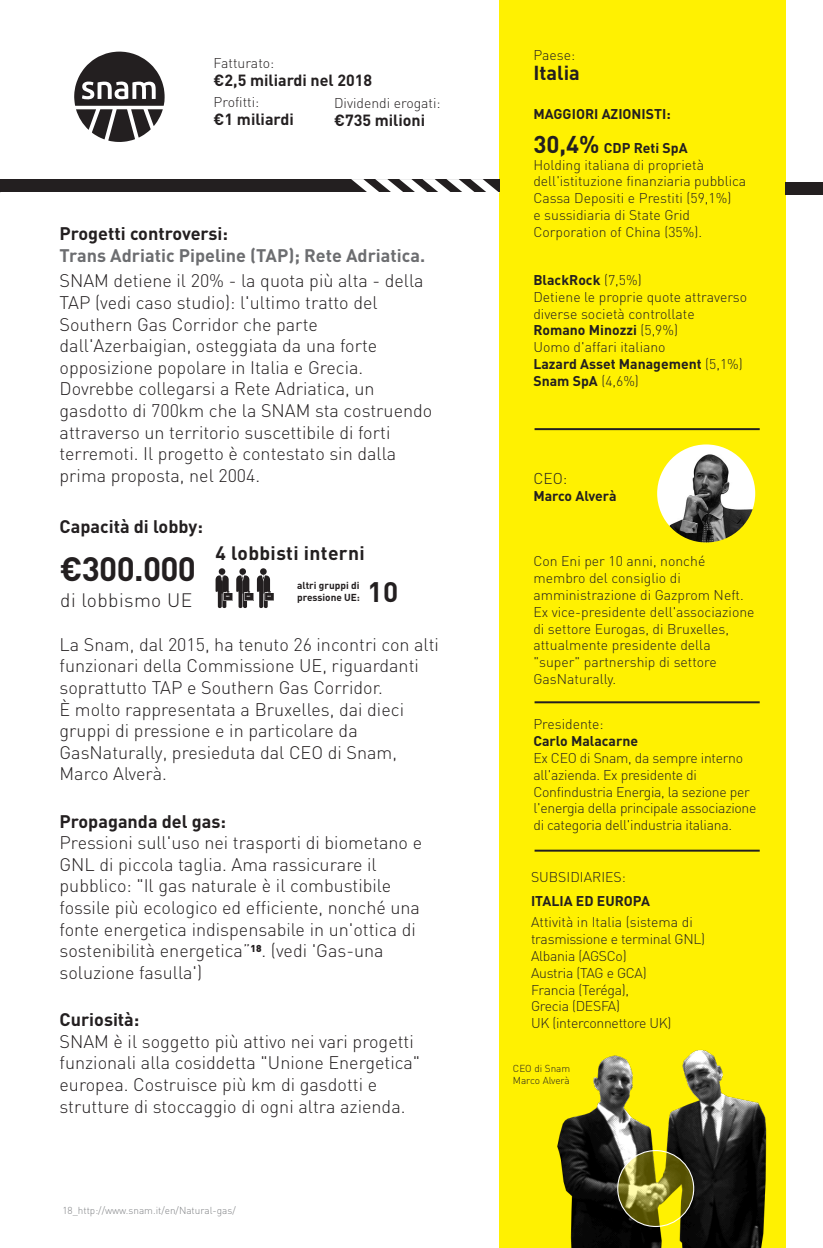
<style>
.page{position:relative;width:823px;height:1248px;background:#fff}
.page>*{position:absolute;margin:0;border:0;box-sizing:border-box;transform-origin:0 0}
.t1{font:700 33.4px "DIN";letter-spacing:-.02em;color:#231f20}
.t2{font:700 27.8px "DIN";color:#231f20}
.t3{font:700 20px "DIN";color:#231f20}
.t4{font:700 19.2px "DIN";letter-spacing:.02em;color:#231f20}
.t5{font:300 19.2px "DIN";letter-spacing:.02em;color:#231f20}
.t6{font:300 18px/21.6px "DIN";color:#231f20}
.t7{font:700 18px "DIN";color:#231f20}
.t8{font:700 18px "DIN";color:#6c6d70}
.t9{font:700 16px "DIN";color:#231f20}
.t10{font:300 15.6px "DIN";color:#231f20}
.t11{font:300 14px/16.8px "DIN";color:#231f20}
.t12{font:300 14px/16.8px "DIN";letter-spacing:-.02em;color:#231f20}
.t13{font:700 14px "DIN";color:#231f20}
.t14{font:300 10px "DIN";color:#808285}
.t15{font:700 10px/11.6px "DIN";color:#231f20}
.t16{font:300 10px "DINOT";letter-spacing:-.01em;color:#231f20}
.t17{font:300 10px "DIN";color:#231f20}
.s1{font-family:"DINOT"}
.s2{font-weight:700;font-size:24px}
.s3{font-weight:700}
</style>
<div class="page">
<div style="left:499px;top:0;width:286px;height:1247px;background:#fff101"></div>
<svg style="left:74px;top:51px;width:90px;height:91px"></svg>
<img style="left:656px;top:444px;width:98px;height:98px;border-radius:49px">
<div style="left:785px;top:182px;width:37px;height:12px;background:#231f20"></div>
<div style="left:0;top:180px;width:499px;height:12px;background:#231f20"></div>
<svg style="left:351px;top:179px;width:148px;height:13px"></svg>
<img style="left:557px;top:1007px;width:229px;height:240px">
<svg style="left:617px;top:1150px;width:76px;height:76px"></svg>
<div style="left:616px;top:1149px;width:77px;height:77px;border:1px solid #fff;border-radius:50%"></div>
<hr style="left:534px;top:428px;width:225px;height:2px;background:#231f20">
<hr style="left:534px;top:701px;width:225px;height:2px;background:#231f20">
<hr style="left:534px;top:849px;width:225px;height:2px;background:#231f20">
<div style="left:260px;top:568px;width:6px;height:7px;background:#231f20;border-radius:50%"></div>
<div style="left:239px;top:568px;width:7px;height:7px;background:#231f20;border-radius:50%"></div>
<div style="left:218px;top:568px;width:7px;height:7px;background:#231f20;border-radius:50%"></div>
<svg style="left:215px;top:575px;width:59px;height:33px"></svg>
<p class="t11" style="left:213px;top:54px;width:62px">Fatturato:</p>
<p class="t9" style="left:213px;top:70px;width:160px"><span class="s1">€</span>2,5 miliardi nel 2018</p>
<p class="t11" style="left:213px;top:93px;width:47px">Profitti:</p>
<p class="t9" style="left:213px;top:109px;width:82px"><span class="s1">€</span>1 miliardi</p>
<p class="t11" style="left:334px;top:94px;width:108px">Dividendi erogati:</p>
<p class="t9" style="left:334px;top:110px;width:92px"><span class="s1">€</span>735 milioni</p>
<p class="t7" style="left:59px;top:222px;width:170px">Progetti controversi:</p>
<p class="t8" style="left:59px;top:243px;width:367px">Trans Adriatic Pipeline (TAP); Rete Adriatica.</p>
<p class="t6" style="left:59px;top:270px;width:374px">SNAM detiene il 20% - la quota più alta - della TAP (vedi caso studio): l'ultimo tratto del Southern Gas Corridor che parte dall'Azerbaigian, osteggiata da una forte opposizione popolare in Italia e Grecia.<br>Dovrebbe collegarsi a Rete Adriatica, un gasdotto di 700km che la SNAM sta costruendo attraverso un territorio suscettibile di forti terremoti. Il progetto è contestato sin dalla prima proposta, nel 2004.</p>
<p class="t7" style="left:59px;top:514px;width:145px">Capacità di lobby:</p>
<p class="t4" style="left:215px;top:540px;width:151px">4 lobbisti interni</p>
<p class="t15" style="left:297px;top:579px;width:64px">altri gruppi di pressione UE:</p>
<h1 class="t1" style="left:60px;top:547px;width:138px"><span class="s1">€</span>300.000</h1>
<p class="t5" style="left:60px;top:588px;width:133px">di lobbismo UE</p>
<h2 class="t2" style="left:367px;top:573px;width:32px">10</h2>
<p class="t6" style="left:59px;top:633px;width:381px">La Snam, dal 2015, ha tenuto 26 incontri con alti funzionari della Commissione UE, riguardanti soprattutto TAP e Southern Gas Corridor.<br>È molto rappresentata a Bruxelles, dai dieci gruppi di pressione e in particolare da GasNaturally, presieduta dal CEO di Snam, Marco Alverà.</p>
<p class="t7" style="left:59px;top:809px;width:168px">Propaganda del gas:</p>
<p class="t6" style="left:59px;top:831px;width:364px">Pressioni sull'uso nei trasporti di biometano e GNL di piccola taglia. Ama rassicurare il pubblico: "Il gas naturale è il combustibile fossile più ecologico ed efficiente, nonché una fonte energetica indispensabile in un'ottica di sostenibilità energetica”<sup>18</sup>. (vedi 'Gas-una soluzione fasulla')</p>
<p class="t7" style="left:59px;top:1007px;width:81px">Curiosità:</p>
<p class="t6" style="left:59px;top:1030px;width:362px">SNAM è il soggetto più attivo nei vari progetti funzionali alla cosiddetta "Unione Energetica" europea. Costruisce più km di gasdotti e strutture di stoccaggio di ogni altra azienda.</p>
<p class="t14" style="left:62px;top:1204px;width:175px">18_http://www.snam.it/en/Natural-gas/</p>
<p class="t11" style="left:533px;top:47px;width:43px">Paese:</p>
<p class="t3" style="left:533px;top:60px;width:48px">Italia</p>
<p class="t13" style="left:533px;top:105px;width:139px">MAGGIORI AZIONISTI:</p>
<p class="t11" style="left:533px;top:139px;width:214px"><span class="s2">30,4%</span> <span class="s3">CDP Reti SpA<br></span>Holding italiana di proprietà dell'istituzione finanziaria pubblica<br>Cassa Depositi e Prestiti (59,1%)<br>e sussidiaria di State Grid<br>Corporation of China (35%).</p>
<p class="t11" style="left:533px;top:271px;width:215px"><span class="s3">BlackRock</span> (7,5%)<br>Detiene le proprie quote attraverso diverse società controllate<br><span class="s3">Romano Minozzi</span> (5,9%)<br>Uomo d'affari italiano<br><span class="s3">Lazard Asset Management</span> (5,1%)<br><span class="s3">Snam SpA</span> (4,6%)</p>
<p class="t10" style="left:533px;top:469px;width:35px">CEO:</p>
<p class="t13" style="left:533px;top:487px;width:85px">Marco Alverà</p>
<p class="t11" style="left:533px;top:553px;width:222px">Con Eni per 10 anni, nonché membro del consiglio di amministrazione di Gazprom Neft.<br>Ex vice-presidente dell'associazione di settore Eurogas, di Bruxelles, attualmente presidente della "super" partnership di settore<br>GasNaturally.</p>
<p class="t11" style="left:533px;top:715px;width:72px">Presidente:</p>
<p class="t13" style="left:533px;top:731px;width:106px">Carlo Malacarne</p>
<p class="t12" style="left:533px;top:749px;width:224px">Ex CEO di Snam, da sempre interno all'azienda. Ex presidente di Confindustria Energia, la sezione per l'energia della principale associazione di categoria dell'industria italiana.</p>
<p class="t11" style="left:530px;top:868px;width:96px">SUBSIDIARIES:</p>
<p class="t13" style="left:530px;top:892px;width:120px">ITALIA ED EUROPA</p>
<p class="t12" style="left:530px;top:913px;width:175px">Attività in Italia (sistema di trasmissione e terminal GNL)<br>Albania (AGSCo)<br>Austria (TAG e GCA)<br>Francia (Teréga),<br>Grecia (DESFA)<br>UK (interconnettore UK)</p>
<p class="t17" style="left:512px;top:1062px;width:59px">CEO di Snam</p>
<p class="t16" style="left:512px;top:1073px;width:58px">Marco Alverà</p>
</div>
